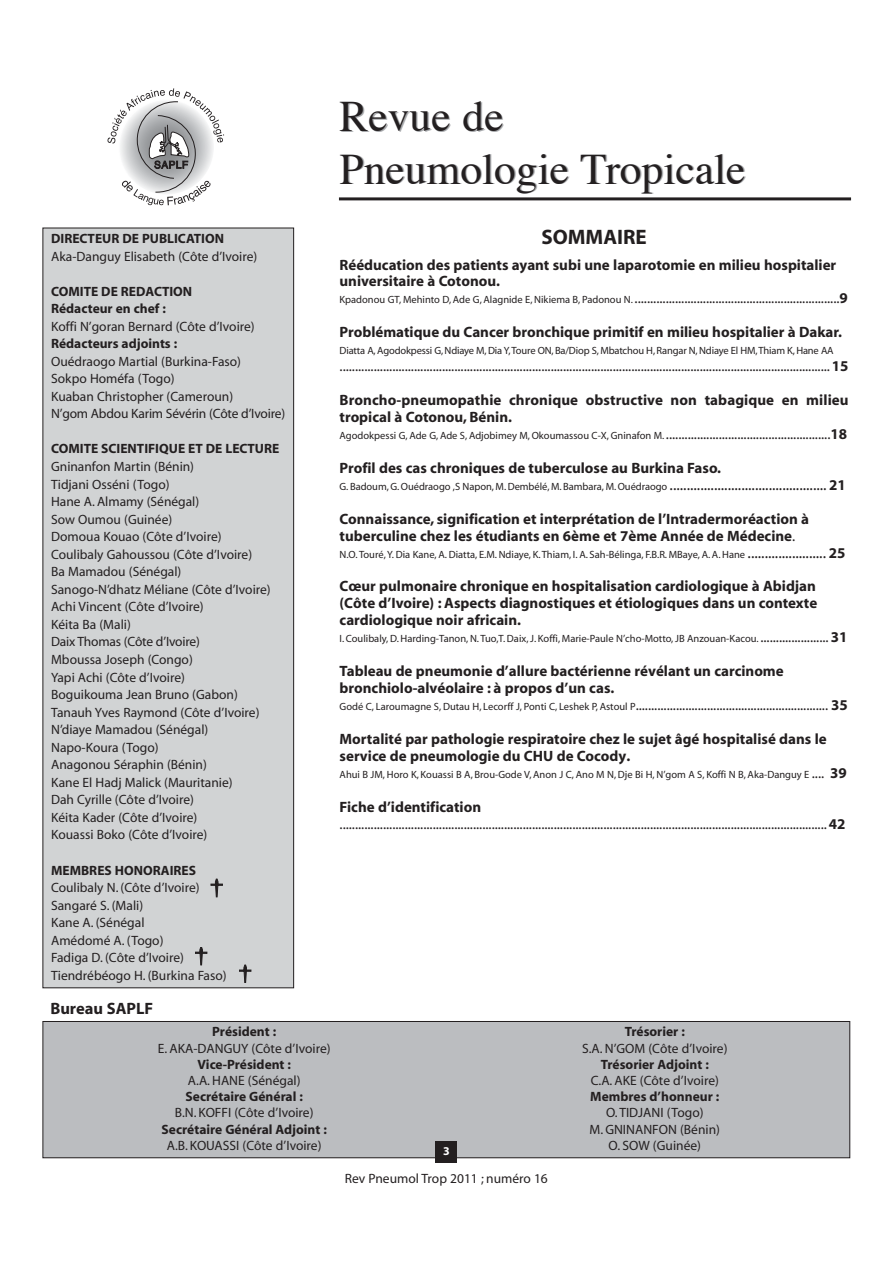
<style>
.page{position:relative;width:893px;height:1263px;background:#fff}
.page>*{position:absolute;margin:0;border:0;box-sizing:border-box;transform-origin:0 0}
.t1{font:43.5px/52.2px "Times";color:#231f20}
.t2{font:700 21px "Myriad";color:#231f20}
.t3{font:700 16.5px "Myriad";color:#231f20}
.t4{font:700 15px/17px "Myriad";color:#231f20}
.t5{font:15px/17px "Myriad";color:#231f20}
.t6{font:13.5px/17.5px "Myriad";color:#231f20}
.t7{font:700 13.5px/17.5px "Myriad";color:#231f20}
.t8{font:700 12px "Myriad";color:#fff}
.t9{font:10.5px "Myriad";color:#231f20}
.s1{font-weight:400;font-size:10.5px}
.s2{font-weight:400}
.s3{font-weight:700}
.s4{font-size:15px}
.s5{font-weight:700;font-size:15px}
.s6{font-size:16.5px}
</style>
<div class="page">
<div style="left:43px;top:1021px;width:807px;height:137px;background:#bbbdc0"></div>
<div style="left:43px;top:1021px;width:807px;height:137px;border:1px solid #231f20"></div>
<div style="left:43px;top:228px;width:251px;height:760px;background:#d1d3d4"></div>
<div style="left:43px;top:228px;width:251px;height:760px;border:1px solid #231f20"></div>
<svg style="left:107px;top:88px;width:117px;height:117px"></svg>
<hr style="left:339px;top:197px;width:512px;height:3px;background:#231f20">
<svg style="left:195px;top:947px;width:12px;height:18px"></svg>
<svg style="left:211px;top:879px;width:12px;height:18px"></svg>
<svg style="left:239px;top:965px;width:12px;height:18px"></svg>
<div style="left:436px;top:1141px;width:21px;height:22px;background:#231f20"></div>
<h1 class="t1" style="left:339px;top:94px;width:407px">Revue de<br>Pneumologie Tropicale</h1>
<p class="t7" style="left:51px;top:231px;width:174px">DIRECTEUR DE PUBLICATION</p>
<p class="t6" style="left:51px;top:248px;width:208px">Aka-Danguy Elisabeth (Côte d’Ivoire)</p>
<p class="t7" style="left:51px;top:283px;width:143px">COMITE DE REDACTION<br>Rédacteur en chef :</p>
<p class="t6" style="left:51px;top:318px;width:205px">Koffi N’goran Bernard (Côte d’Ivoire)</p>
<p class="t7" style="left:51px;top:336px;width:128px">Rédacteurs adjoints :</p>
<p class="t6" style="left:51px;top:354px;width:236px">Ouédraogo Martial (Burkina-Faso)<br>Sokpo Homéfa (Togo)<br>Kuaban Christopher (Cameroun)<br>N’gom Abdou Karim Sévérin (Côte d’Ivoire)</p>
<p class="t7" style="left:51px;top:441px;width:230px">COMITE SCIENTIFIQUE ET DE LECTURE</p>
<p class="t6" style="left:51px;top:459px;width:221px">Gninanfon Martin (Bénin)<br>Tidjani Osséni (Togo)<br>Hane A. Almamy (Sénégal)<br>Sow Oumou (Guinée)<br>Domoua Kouao (Côte d’Ivoire)<br>Coulibaly Gahoussou (Côte d’Ivoire)<br>Ba Mamadou (Sénégal)<br>Sanogo-N’dhatz Méliane (Côte d’Ivoire)<br>Achi Vincent (Côte d’Ivoire)<br>Kéita Ba (Mali)<br>Daix Thomas (Côte d’Ivoire)<br>Mboussa Joseph (Congo)<br>Yapi Achi (Côte d’Ivoire)<br>Boguikouma Jean Bruno (Gabon)<br>Tanauh Yves Raymond (Côte d’Ivoire)<br>N’diaye Mamadou (Sénégal)<br>Napo-Koura (Togo)<br>Anagonou Séraphin (Bénin)<br>Kane El Hadj Malick (Mauritanie)<br>Dah Cyrille (Côte d’Ivoire)<br>Kéita Kader (Côte d’Ivoire)<br>Kouassi Boko (Côte d’Ivoire)</p>
<p class="t7" style="left:51px;top:862px;width:146px">MEMBRES HONORAIRES</p>
<p class="t6" style="left:51px;top:880px;width:177px">Coulibaly N. (Côte d’Ivoire)<br>Sangaré S. (Mali)<br>Kane A. (Sénégal<br>Amédomé A. (Togo)<br>Fadiga D. (Côte d’Ivoire)<br>Tiendrébéogo H. (Burkina Faso)</p>
<p class="t3" style="left:50px;top:1002px;width:104px">Bureau SAPLF</p>
<p class="t7" style="left:212px;top:1024px;width:65px">Président :</p>
<p class="t6" style="left:158px;top:1040px;width:174px">E. AKA-DANGUY (Côte d’Ivoire)</p>
<p class="t7" style="left:197px;top:1057px;width:95px">Vice-Président :</p>
<p class="t6" style="left:188px;top:1073px;width:114px">A.A. HANE (Sénégal)</p>
<p class="t7" style="left:185px;top:1089px;width:119px">Secrétaire Général :</p>
<p class="t6" style="left:175px;top:1105px;width:140px">B.N. KOFFI (Côte d’Ivoire)</p>
<p class="t7" style="left:162px;top:1121px;width:167px">Secrétaire Général Adjoint :</p>
<p class="t6" style="left:167px;top:1138px;width:156px">A.B. KOUASSI (Côte d’Ivoire)</p>
<h2 class="t2" style="left:541px;top:229px;width:107px">SOMMAIRE</h2>
<p class="t4" style="left:340px;top:257px;width:510px">Rééducation des patients ayant subi une laparotomie en milieu hospitalier universitaire à Cotonou.<br><span class="s1">Kpadonou GT, Mehinto D, Ade G, Alagnide E, Nikiema B, Padonou N.</span> <span class="s2">..................................................................</span>9</p>
<p class="t4" style="left:340px;top:325px;width:504px">Problématique du Cancer bronchique primitif en milieu hospitalier à Dakar.</p>
<p class="t9" style="left:340px;top:347px;width:496px">Diatta A, Agodokpessi G, Ndiaye M, Dia Y, Toure ON, Ba/Diop S, Mbatchou H, Rangar N, Ndiaye El HM, Thiam K, Hane AA</p>
<p class="t5" style="left:340px;top:359px;width:510px">.............................................................................................................................................................. <span class="s3">15</span></p>
<p class="t4" style="left:340px;top:393px;width:510px">Broncho-pneumopathie chronique obstructive non tabagique en milieu tropical à Cotonou, Bénin.</p>
<p class="t9" style="left:340px;top:431px;width:509px">Agodokpessi G, Ade G, Ade S, Adjobimey M, Okoumassou C-X, Gninafon M. <span class="s4">.....................................................</span><span class="s5">18</span></p>
<p class="t4" style="left:340px;top:461px;width:383px">Profil des cas chroniques de tuberculose au Burkina Faso.</p>
<p class="t9" style="left:340px;top:482px;width:508px">G. Badoum, G. Ouédraogo ,S Napon, M. Dembélé, M. Bambara, M. Ouédraogo <span class="s6">..............................................</span> <span class="s5">21</span></p>
<p class="t4" style="left:340px;top:511px;width:471px">Connaissance, signification et interprétation de l’Intradermoréaction à tuberculine chez les étudiants en 6ème et 7ème Année de Médecine<span class="s2">.</span></p>
<p class="t9" style="left:340px;top:550px;width:507px">N.O. Touré, Y. Dia Kane, A. Diatta, E.M. Ndiaye, K. Thiam, I. A. Sah-Bélinga, F.B.R. MBaye, A. A. Hane <span class="s6">.......................</span> <span class="s5">25</span></p>
<p class="t4" style="left:340px;top:579px;width:479px;text-align:justify">Cœur pulmonaire chronique en hospitalisation cardiologique à Abidjan (Côte d’Ivoire) : Aspects diagnostiques et étiologiques dans un contexte cardiologique noir africain.</p>
<p class="t9" style="left:340px;top:635px;width:509px">I. Coulibaly, D. Harding-Tanon, N. Tuo,T. Daix, J. Koffi, Marie-Paule N’cho-Motto, JB Anzouan-Kacou. <span class="s4">......................</span> <span class="s5">31</span></p>
<p class="t4" style="left:340px;top:664px;width:510px">Tableau de pneumonie d’allure bactérienne révélant un carcinome bronchiolo-alvéolaire : à propos d’un cas.<br><span class="s1">Godé C, Laroumagne S, Dutau H, Lecorff J, Ponti C, Leshek P, Astoul P</span><span class="s2">..............................................................</span> 35</p>
<p class="t4" style="left:340px;top:732px;width:489px">Mortalité par pathologie respiratoire chez le sujet âgé hospitalisé dans le service de pneumologie du CHU de Cocody.</p>
<p class="t9" style="left:340px;top:770px;width:509px">Ahui B JM, Horo K, Kouassi B A, Brou-Gode V, Anon J C, Ano M N, Dje Bi H, N’gom A S, Koffi N B, Aka-Danguy E <span class="s4">....</span> <span class="s5">39</span></p>
<p class="t5" style="left:340px;top:799px;width:507px"><span class="s3">Fiche d’identification </span>............................................................................................................................................................. <span class="s3">42</span></p>
<p class="t8" style="left:443px;top:1147px;width:8px">3</p>
<p class="t6" style="left:345px;top:1171px;width:204px">Rev Pneumol Trop 2011 ; numéro 16</p>
<p class="t7" style="left:625px;top:1024px;width:62px">Trésorier :</p>
<p class="t6" style="left:582px;top:1040px;width:147px">S.A. N’GOM (Côte d’Ivoire)</p>
<p class="t7" style="left:601px;top:1057px;width:110px">Trésorier Adjoint :</p>
<p class="t6" style="left:591px;top:1073px;width:130px">C.A. AKE (Côte d’Ivoire)</p>
<p class="t7" style="left:590px;top:1089px;width:130px">Membres d’honneur :</p>
<p class="t6" style="left:589px;top:1106px;width:132px;line-height:16.2px;text-align:center">O. TIDJANI (Togo)<br>M. GNINANFON (Bénin)<br>O. SOW (Guinée)</p>
</div>
